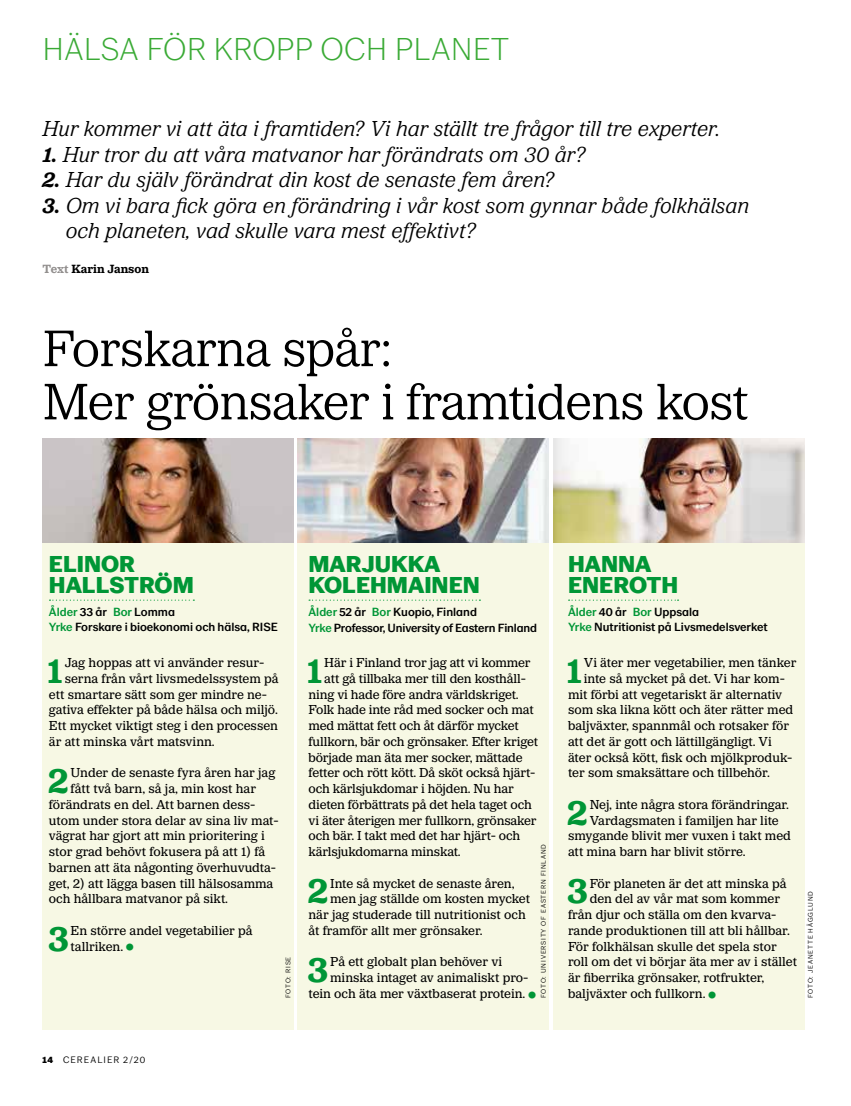
<style>
.page{position:relative;width:851px;height:1106px;background:#fff}
.page>*{position:absolute;margin:0;border:0;box-sizing:border-box;transform-origin:0 0}
.t1{font:300 53.25px/53.2px "LM Serif";letter-spacing:-.02em;color:#000}
.t2{font:700 37.05px "LM Serif";color:#009636}
.t3{font:200 33px "LM Sans 201902";letter-spacing:.005em;color:#3aaa35}
.t4{font:900 24px/21px "LM Sans 201902";color:#009636}
.t5{font:italic 300 22.5px/25.5px "LM Serif";color:#000}
.t6{font:13.5px/15.8px "LM Serif";letter-spacing:-.005em;color:#000}
.t7{font:500 12.3px/14.7px "LM Sans 201902";color:#000}
.t8{font:700 12.3px "LM Serif";color:#000}
.t9{font:300 9.75px "LM Sans 201902";letter-spacing:.11em;color:#000}
.t10{font:300 7.05px "LM Sans 201902";letter-spacing:.11em;color:#000}
.s1{font-weight:700}
.s2{color:#928f8e}
.s3{color:#009636}
.s4{font-weight:900}
</style>
<div class="page">
<div style="left:553px;top:438px;width:251px;height:591px;background:#f7f8e4"></div>
<div style="left:298px;top:438px;width:250px;height:591px;background:#f7f8e4"></div>
<div style="left:43px;top:438px;width:250px;height:591px;background:#f7f8e4"></div>
<img style="left:553px;top:438px;width:251px;height:104px">
<img style="left:298px;top:438px;width:251px;height:104px">
<img style="left:43px;top:438px;width:250px;height:105px">
<svg style="left:309px;top:599px;width:171px;height:1px"></svg>
<svg style="left:49px;top:599px;width:145px;height:1px"></svg>
<svg style="left:568px;top:599px;width:110px;height:1px"></svg>
<h3 class="t3" style="left:43px;top:31px;width:467px">HÄLSA FÖR KROPP OCH PLANET</h3>
<h3 class="t5" style="left:43px;top:116px;width:679px">Hur kommer vi att äta i framtiden? Vi har ställt tre frågor till tre experter.</h3>
<h3 class="t5" style="left:43px;top:141px;width:544px"><span class="s1">1.</span> Hur tror du att våra matvanor har förändrats om 30 år?</h3>
<h3 class="t5" style="left:43px;top:167px;width:513px"><span class="s1">2.</span> Har du själv förändrat din kost de senaste fem åren?</h3>
<h3 class="t5" style="left:66px;top:192px;width:685px;text-indent:-23px"><span class="s1">3.</span> Om vi bara fick göra en förändring i vår kost som gynnar både folkhälsan och planeten, vad skulle vara mest effektivt?</h3>
<p class="t8" style="left:43px;top:262px;width:108px"><span class="s2">Text</span> Karin Janson</p>
<h1 class="t1" style="left:43px;top:322px;width:707px">Forskarna spår:<br>Mer grönsaker i framtidens kost</h1>
<h3 class="t4" style="left:49px;top:553px;width:146px">ELINOR<br>HALLSTRÖM</h3>
<p class="t7" style="left:49px;top:605px;width:230px"><span class="s3">Ålder</span> 33 år <span class="s3">Bor</span> Lomma<br><span class="s3">Yrke</span> Forskare i bioekonomi och hälsa, RISE</p>
<h2 class="t2" style="left:47px;top:649px;width:17px">1</h2>
<p class="t6" style="left:65px;top:654px;width:201px">Jag hoppas att vi använder resur-</p>
<p class="t6" style="left:65px;top:670px;width:215px">serna från vårt livsmedelssystem på</p>
<p class="t6" style="left:49px;top:686px;width:219px">ett smartare sätt som ger mindre ne-</p>
<p class="t6" style="left:49px;top:702px;width:230px">gativa effekter på både hälsa och miljö.</p>
<p class="t6" style="left:49px;top:717px;width:230px">Ett mycket viktigt steg i den processen</p>
<p class="t6" style="left:49px;top:733px;width:167px">är att minska vårt matsvinn.</p>
<h2 class="t2" style="left:48px;top:759px;width:22px">2</h2>
<p class="t6" style="left:71px;top:765px;width:206px">Under de senaste fyra åren har jag</p>
<p class="t6" style="left:71px;top:780px;width:187px">fått två barn, så ja, min kost har</p>
<p class="t6" style="left:49px;top:796px;width:208px">förändrats en del. Att barnen dess-</p>
<p class="t6" style="left:49px;top:812px;width:231px">utom under stora delar av sina liv mat-</p>
<p class="t6" style="left:49px;top:828px;width:217px">vägrat har gjort att min prioritering i</p>
<p class="t6" style="left:49px;top:843px;width:218px">stor grad behövt fokusera på att 1) få</p>
<p class="t6" style="left:49px;top:859px;width:228px">barnen att äta någonting överhuvudta-</p>
<p class="t6" style="left:49px;top:875px;width:226px">get, 2) att lägga basen till hälsosamma</p>
<p class="t6" style="left:49px;top:891px;width:181px">och hållbara matvanor på sikt.</p>
<h2 class="t2" style="left:48px;top:917px;width:22px">3</h2>
<p class="t6" style="left:71px;top:922px;width:183px">En större andel vegetabilier på tallriken.</p>
<p class="t10" style="left:284px;top:997px;width:43px;rotate:-90deg">FOTO: RISE</p>
<h3 class="t4" style="left:308px;top:553px;width:173px">MARJUKKA<br>KOLEHMAINEN</h3>
<p class="t7" style="left:308px;top:604px;width:230px;line-height:15.8px"><span class="s3">Ålder</span> 52 år <span class="s3">Bor</span> Kuopio, Finland<br><span class="s3">Yrke</span> Professor, University of Eastern Finland</p>
<h2 class="t2" style="left:306px;top:649px;width:17px">1</h2>
<p class="t6" style="left:324px;top:654px;width:208px">Här i Finland tror jag att vi kommer</p>
<p class="t6" style="left:324px;top:670px;width:203px">att gå tillbaka mer till den kosthåll-</p>
<p class="t6" style="left:308px;top:686px;width:212px">ning vi hade före andra världskriget.</p>
<p class="t6" style="left:308px;top:702px;width:227px">Folk hade inte råd med socker och mat</p>
<p class="t6" style="left:308px;top:717px;width:212px">med mättat fett och åt därför mycket</p>
<p class="t6" style="left:308px;top:733px;width:231px">fullkorn, bär och grönsaker. Efter kriget</p>
<p class="t6" style="left:308px;top:749px;width:215px">började man äta mer socker, mättade</p>
<p class="t6" style="left:308px;top:765px;width:228px">fetter och rött kött. Då sköt också hjärt-</p>
<p class="t6" style="left:308px;top:780px;width:207px">och kärlsjukdomar i höjden. Nu har</p>
<p class="t6" style="left:308px;top:796px;width:225px">dieten förbättrats på det hela taget och</p>
<p class="t6" style="left:308px;top:812px;width:230px">vi äter återigen mer fullkorn, grönsaker</p>
<p class="t6" style="left:308px;top:828px;width:213px">och bär. I takt med det har hjärt- och</p>
<p class="t6" style="left:308px;top:843px;width:154px">kärlsjukdomarna minskat.</p>
<h2 class="t2" style="left:307px;top:870px;width:22px">2</h2>
<p class="t6" style="left:330px;top:875px;width:186px">Inte så mycket de senaste åren,</p>
<p class="t10" style="left:539px;top:997px;width:155px;rotate:-90deg">FOTO: UNIVERSITY OF EASTERN FINLAND</p>
<p class="t6" style="left:330px;top:891px;width:201px">men jag ställde om kosten mycket</p>
<p class="t6" style="left:308px;top:906px;width:219px">när jag studerade till nutritionist och</p>
<p class="t6" style="left:308px;top:922px;width:175px">åt framför allt mer grönsaker.</p>
<h2 class="t2" style="left:307px;top:948px;width:22px">3</h2>
<p class="t6" style="left:330px;top:954px;width:173px">På ett globalt plan behöver vi</p>
<p class="t6" style="left:330px;top:969px;width:200px">minska intaget av animaliskt pro-</p>
<p class="t6" style="left:308px;top:985px;width:218px">tein och äta mer växtbaserat protein.</p>
<p class="t9" style="left:43px;top:1054px;width:104px"><span class="s4">14</span> CEREALIER 2/20</p>
<h3 class="t4" style="left:568px;top:553px;width:112px">HANNA<br>ENEROTH</h3>
<p class="t7" style="left:568px;top:605px;width:201px"><span class="s3">Ålder</span> 40 år <span class="s3">Bor</span> Uppsala<br><span class="s3">Yrke</span> Nutritionist på Livsmedelsverket</p>
<h2 class="t2" style="left:566px;top:649px;width:17px">1</h2>
<p class="t6" style="left:583px;top:654px;width:214px">Vi äter mer vegetabilier, men tänker</p>
<p class="t6" style="left:583px;top:670px;width:202px">inte så mycket på det. Vi har kom-</p>
<p class="t6" style="left:568px;top:686px;width:216px">mit förbi att vegetariskt är alternativ</p>
<p class="t6" style="left:568px;top:702px;width:227px">som ska likna kött och äter rätter med</p>
<p class="t6" style="left:568px;top:717px;width:222px">baljväxter, spannmål och rotsaker för</p>
<p class="t6" style="left:568px;top:733px;width:205px">att det är gott och lättillgängligt. Vi</p>
<p class="t6" style="left:568px;top:749px;width:226px">äter också kött, fisk och mjölkproduk-</p>
<p class="t6" style="left:568px;top:765px;width:203px">ter som smaksättare och tillbehör.</p>
<h2 class="t2" style="left:567px;top:791px;width:22px">2</h2>
<p class="t6" style="left:589px;top:796px;width:201px">Nej, inte några stora förändringar.</p>
<p class="t6" style="left:589px;top:812px;width:190px">Vardagsmaten i familjen har lite</p>
<p class="t6" style="left:568px;top:828px;width:224px">smygande blivit mer vuxen i takt med</p>
<p class="t6" style="left:568px;top:843px;width:179px">att mina barn har blivit större.</p>
<h2 class="t2" style="left:567px;top:870px;width:22px">3</h2>
<p class="t6" style="left:589px;top:875px;width:198px">För planeten är det att minska på</p>
<p class="t6" style="left:589px;top:891px;width:192px">den del av vår mat som kommer</p>
<p class="t6" style="left:568px;top:906px;width:210px">från djur och ställa om den kvarva-</p>
<p class="t6" style="left:568px;top:922px;width:223px">rande produktionen till att bli hållbar.</p>
<p class="t6" style="left:568px;top:938px;width:210px">För folkhälsan skulle det spela stor</p>
<p class="t6" style="left:568px;top:954px;width:230px">roll om det vi börjar äta mer av i stället</p>
<p class="t6" style="left:568px;top:969px;width:198px">är fiberrika grönsaker, rotfrukter,</p>
<p class="t6" style="left:568px;top:985px;width:139px">baljväxter och fullkorn.</p>
<p class="t10" style="left:806px;top:997px;width:108px;rotate:-90deg">FOTO: JEANETTE HÄGGLUND</p>
</div>
